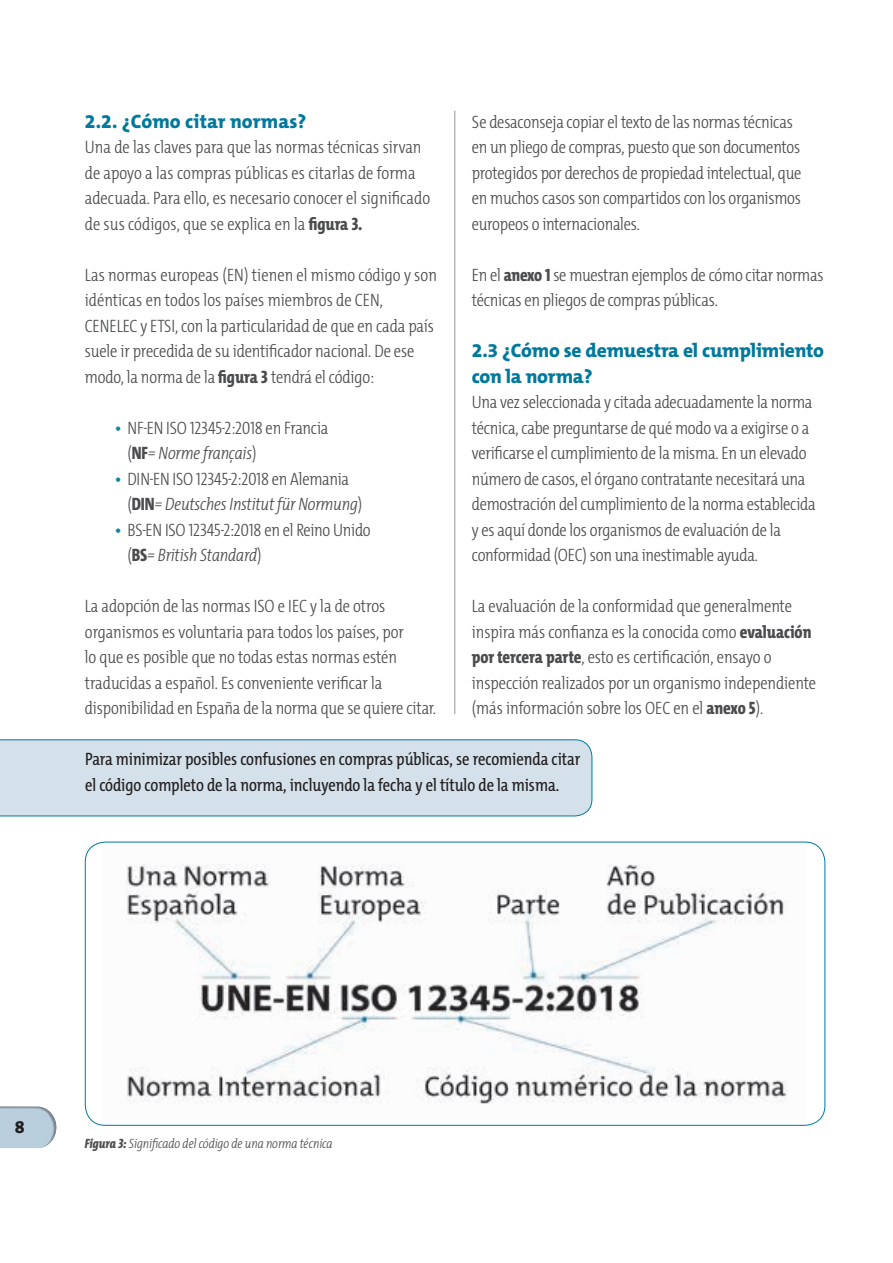
<style>
.page{position:relative;width:893px;height:1263px;background:#fff}
.page>*{position:absolute;margin:0;border:0;box-sizing:border-box;transform-origin:0 0}
.t1{font:800 19.5px/25.5px "The Mix C5";letter-spacing:-.01em;color:#00799d}
.t2{font:300 18px/25.5px "The Mix Cd";letter-spacing:-.01em;color:#4b4c4d}
.t3{font:18px/25.5px "The Mix Cd";color:#231f20}
.t4{font:800 18px "The Mix C5";color:#231f20}
.t5{font:italic 300 13.5px "The Mix Cd";letter-spacing:-.005em;color:#4b4c4d}
.s1{font-weight:800}
.s2{font-family:"The Mix C5";font-weight:400;color:#0f85a7}
.s3{font-style:italic}
</style>
<div class="page">
<hr style="left:455px;top:111px;width:1px;height:603px;background:#939598">
<img style="left:126px;top:864px;width:662px;height:240px">
<div style="left:0;top:740px;width:592px;height:76px;background:#d4e1eb"></div>
<div style="left:0;top:1104px;width:59px;height:45px;background:#231f20;opacity:.39"></div>
<p class="t1" style="left:85px;top:108px;width:223px">2.2. ¿Cómo citar normas?</p>
<p class="t2" style="left:85px;top:134px;width:347px">Una de las claves para que las normas técnicas sirvan de apoyo a las compras públicas es citarlas de forma adecuada. Para ello, es necesario conocer el significado de sus códigos, que se explica en la <span class="s1">figura 3.</span></p>
<p class="t2" style="left:85px;top:261px;width:354px">Las normas europeas (EN) tienen el mismo código y son idénticas en todos los países miembros de CEN, CENELEC y ETSI, con la particularidad de que en cada país suele ir precedida de su identificador nacional. De ese modo, la norma de la <span class="s1">figura 3</span> tendrá el código:</p>
<p class="t2" style="left:127px;top:414px;width:203px;text-indent:-13px"><span class="s2">•</span> NF-EN ISO 12345-2:2018 en Francia (<span class="s1">NF</span><span class="s3">= Norme français</span>)</p>
<p class="t2" style="left:127px;top:465px;width:236px;text-indent:-13px"><span class="s2">•</span> DIN-EN ISO 12345-2:2018 en Alemania (<span class="s1">DIN</span><span class="s3">= Deutsches Institut für Normung</span>)</p>
<p class="t2" style="left:127px;top:516px;width:245px;text-indent:-13px"><span class="s2">•</span> BS-EN ISO 12345-2:2018 en el Reino Unido (<span class="s1">BS</span><span class="s3">= British Standard</span>)</p>
<p class="t2" style="left:85px;top:593px;width:353px">La adopción de las normas ISO e IEC y la de otros organismos es voluntaria para todos los países, por<br>lo que es posible que no todas estas normas estén traducidas a español. Es conveniente verificar la disponibilidad en España de la norma que se quiere citar.</p>
<p class="t3" style="left:85px;top:746px;width:497px">Para minimizar posibles confusiones en compras públicas, se recomienda citar el código completo de la norma, incluyendo la fecha y el título de la misma.</p>
<p class="t2" style="left:472px;top:108px;width:331px">Se desaconseja copiar el texto de las normas técnicas en un pliego de compras, puesto que son documentos protegidos por derechos de propiedad intelectual, que en muchos casos son compartidos con los organismos europeos o internacionales.</p>
<p class="t2" style="left:472px;top:261px;width:353px">En el <span class="s1">anexo 1</span> se muestran ejemplos de cómo citar normas técnicas en pliegos de compras públicas.</p>
<p class="t1" style="left:472px;top:338px;width:354px">2.3 ¿Cómo se demuestra el cumplimiento con la norma?</p>
<p class="t2" style="left:472px;top:389px;width:345px">Una vez seleccionada y citada adecuadamente la norma técnica, cabe preguntarse de qué modo va a exigirse o a verificarse el cumplimiento de la misma. En un elevado número de casos, el órgano contratante necesitará una demostración del cumplimiento de la norma establecida y es aquí donde los organismos de evaluación de la conformidad (OEC) son una inestimable ayuda.</p>
<p class="t2" style="left:472px;top:593px;width:346px">La evaluación de la conformidad que generalmente inspira más confianza es la conocida como <span class="s1">evaluación por tercera parte</span>, esto es certificación, ensayo o inspección realizados por un organismo independiente (más información sobre los OEC en el <span class="s1">anexo 5</span>).</p>
<p class="t4" style="left:15px;top:1115px;width:11px">8</p>
<p class="t5" style="left:85px;top:1134px;width:249px"><span class="s1">Figura 3:</span> Significado del código de una norma técnica</p>
</div>
